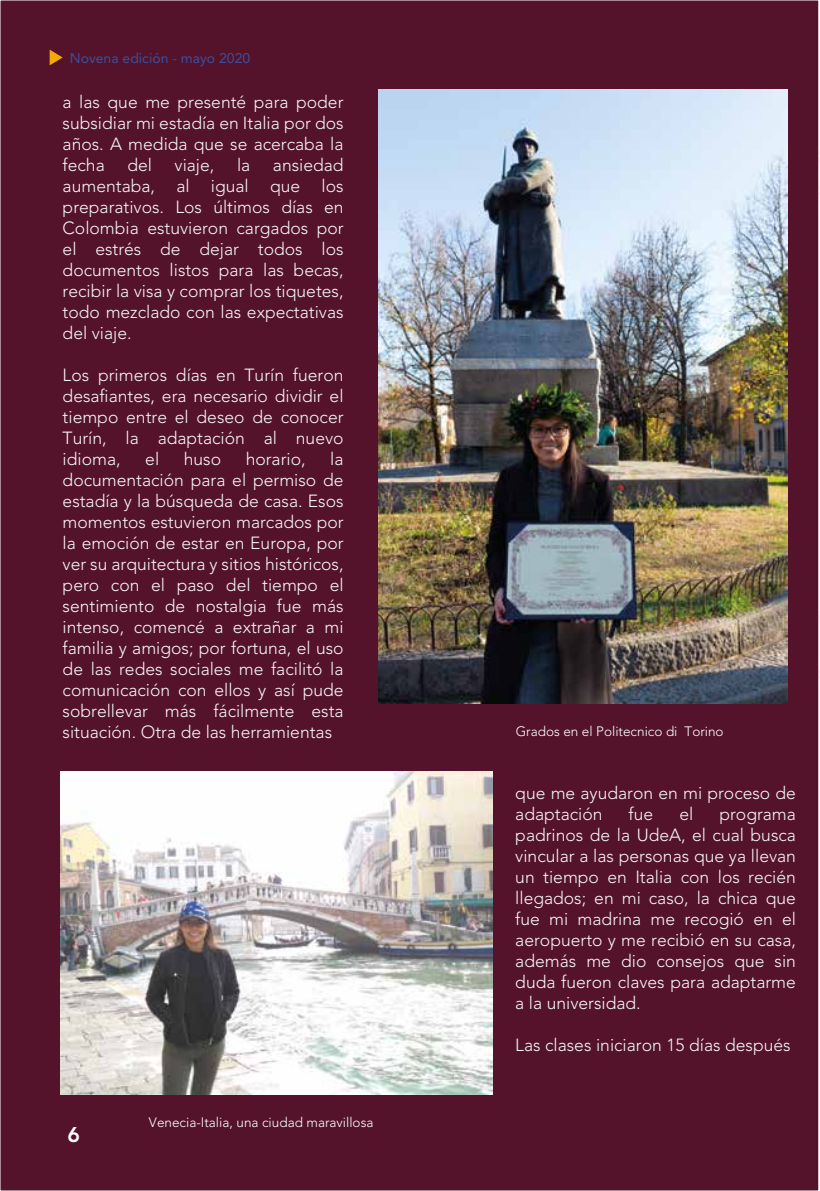
<style>
.page{position:relative;width:820px;height:1191px;background:#fff}
.page>*{position:absolute;margin:0;border:0;box-sizing:border-box;transform-origin:0 0}
.t1{font:800 21.18px "Avenir LT Std";color:#fff}
.t2{font:300 17.5px/21px "Avenir LT Std";color:#f6f6f6;text-align:justify}
.t3{font:14px "Avenir LT Std";color:#39509e}
.t4{font:300 13.47px "Avenir LT Std";color:#fff}
</style>
<div class="page">
<svg style="left:819px;top:151px;width:1px;height:44px"></svg>
<div style="left:0;top:0;width:819px;height:1191px;background:#54132b"></div>
<img style="left:378px;top:89px;width:409px;height:614px">
<svg style="left:50px;top:50px;width:13px;height:15px"></svg>
<img style="left:61px;top:771px;width:431px;height:324px">
<p class="t3" style="left:70px;top:50px;width:182px">Novena edición - mayo 2020</p>
<p class="t2" style="left:63px;top:92px;width:282px">a las que me presenté para poder subsidiar mi estadía en Italia por dos años. A medida que se acercaba la fecha</p>
<p class="t2" style="left:63px;top:155px;width:282px;text-indent:210px">ansiedad aumentaba, al igual que los preparativos. Los últimos días en Colombia estuvieron cargados por el estrés de dejar todos los documentos listos para las becas, recibir la visa y comprar los tiquetes, todo mezclado con las expectativas del viaje.</p>
<p class="t2" style="left:63px;top:365px;width:282px">Los primeros días en Turín fueron desafiantes, era necesario dividir el tiempo entre el deseo de conocer Turín, la adaptación al nuevo idioma,</p>
<p class="t2" style="left:127px;top:155px;width:26px">del</p>
<p class="t2" style="left:175px;top:155px;width:41px">viaje,</p>
<p class="t2" style="left:237px;top:155px;width:15px">la</p>
<p class="t2" style="left:63px;top:449px;width:282px;text-indent:268px">la documentación para el permiso de estadía y la búsqueda de casa. Esos momentos estuvieron marcados por la emoción de estar en Europa, por ver su arquitectura y sitios históricos, pero con el paso del tiempo el sentimiento de nostalgia fue más intenso, comencé a extrañar a mi familia y amigos; por fortuna, el uso de las redes sociales me facilitó la comunicación con ellos y así pude sobrellevar más fácilmente esta situación. Otra de las herramientas</p>
<p class="t2" style="left:145px;top:449px;width:15px">el</p>
<p class="t2" style="left:184px;top:449px;width:39px">huso</p>
<p class="t2" style="left:246px;top:449px;width:62px">horario,</p>
<p class="t1" style="left:67px;top:1122px;width:14px">6</p>
<p class="t4" style="left:149px;top:1114px;width:226px">Venecia-Italia, una ciudad maravillosa</p>
<p class="t4" style="left:516px;top:723px;width:209px">Grados en el Politecnico di Torino</p>
<p class="t2" style="left:515px;top:782px;width:282px">que me ayudaron en mi proceso de adaptación</p>
<p class="t2" style="left:628px;top:803px;width:26px">fue</p>
<p class="t2" style="left:679px;top:803px;width:15px">el</p>
<p class="t2" style="left:515px;top:803px;width:282px;text-indent:204px">programa padrinos de la UdeA, el cual busca vincular a las personas que ya llevan un tiempo en Italia con los recién llegados; en mi caso, la chica que fue mi madrina me recogió en el aeropuerto y me recibió en su casa, además me dio consejos que sin duda fueron claves para adaptarme a la universidad.</p>
<p class="t2" style="left:515px;top:1034px;width:277px">Las clases iniciaron 15 días después</p>
</div>
